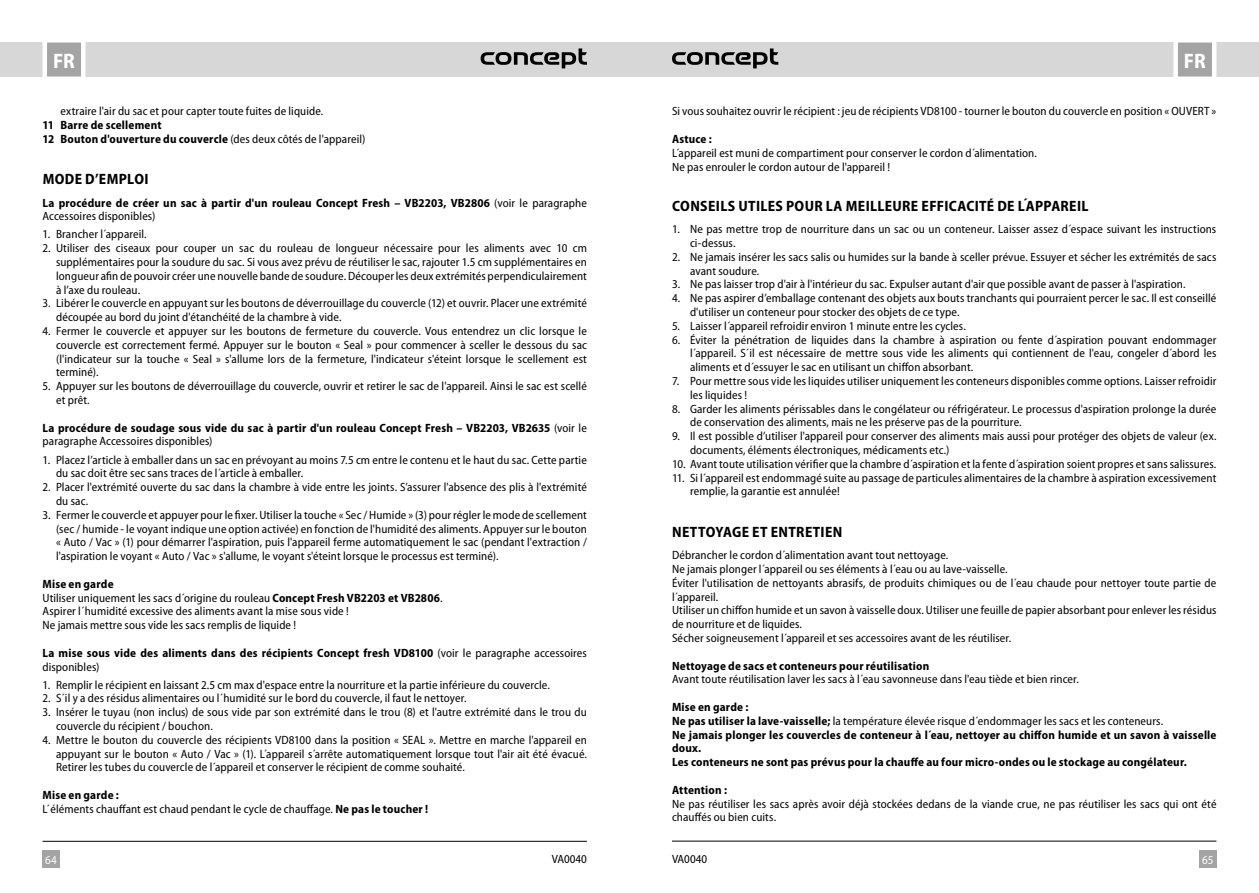
<style>
.page{position:relative;width:1259px;height:893px;background:#fff}
.page>*{position:absolute;margin:0;border:0;box-sizing:border-box;transform-origin:0 0}
.t1{font:700 semi-condensed 21px "Myriad Pro";color:#fff}
.t2{font:700 semi-condensed 15px "Myriad Pro";letter-spacing:.025em;color:#000}
.t3{font:semi-condensed 12px/13.8px "Myriad Pro";letter-spacing:.01em;color:#000}
.t4{font:700 semi-condensed 12px/13.8px "Myriad Pro";letter-spacing:.015em;color:#000}
.t5{font:semi-condensed 12px "Myriad Pro";color:#fff}
.s1{font-weight:400}
.s2{font-weight:700}
</style>
<div class="page">
<div style="left:629px;top:43px;width:630px;height:34px;background:#d7d7d7"></div>
<div style="left:0;top:43px;width:629px;height:34px;background:#d7d7d7"></div>
<div style="left:43px;top:850px;width:17px;height:17px;background:#a4a4a4"></div>
<div style="left:1199px;top:850px;width:17px;height:17px;background:#a4a4a4"></div>
<svg style="left:1171px;top:42px;width:47px;height:35px;background:#bbb"></svg>
<svg style="left:40px;top:42px;width:48px;height:35px;background:#bcbcbc"></svg>
<hr style="left:672px;top:841px;width:544px;height:1px;background:#000">
<hr style="left:43px;top:841px;width:544px;height:1px;background:#000">
<svg style="left:480px;top:48px;width:107px;height:20px"></svg>
<svg style="left:672px;top:48px;width:106px;height:20px"></svg>
<h1 class="t1" style="left:53px;top:50px;width:23px">FR</h1>
<h1 class="t1" style="left:1184px;top:50px;width:23px">FR</h1>
<p class="t3" style="left:61px;top:105px;width:264px">extraire l'air du sac et pour capter toute fuites de liquide.</p>
<p class="t4" style="left:43px;top:118px;width:324px">11 Barre de scellement<br>12 Bouton d'ouverture du couvercle <span class="s1">(des deux côtés de l'appareil)</span></p>
<p class="t2" style="left:43px;top:171px;width:107px">MODE D’EMPLOI</p>
<p class="t4" style="left:43px;top:196px;width:546px">La procédure de créer un sac à partir d'un rouleau Concept Fresh – VB2203, VB2806 <span class="s1">(voir le paragraphe<br>Accessoires disponibles)</span></p>
<p class="t3" style="left:43px;top:228px;width:106px">1. Brancher l´appareil.</p>
<p class="t3" style="left:56px;top:242px;width:532px;text-align:justify;text-indent:-14px">2. Utiliser des ciseaux pour couper un sac du rouleau de longueur nécessaire pour les aliments avec 10 cm supplémentaires pour la soudure du sac. Si vous avez prévu de réutiliser le sac, rajouter 1.5 cm supplémentaires en longueur afin de pouvoir créer une nouvelle bande de soudure. Découper les deux extrémités perpendiculairement à l’axe du rouleau.</p>
<p class="t3" style="left:56px;top:297px;width:532px;text-indent:-14px">3. Libérer le couvercle en appuyant sur les boutons de déverrouillage du couvercle (12) et ouvrir. Placer une extrémité découpée au bord du joint d'étanchéité de la chambre à vide.</p>
<p class="t3" style="left:56px;top:324px;width:532px;text-align:justify;text-indent:-14px">4. Fermer le couvercle et appuyer sur les boutons de fermeture du couvercle. Vous entendrez un clic lorsque le couvercle est correctement fermé. Appuyer sur le bouton « Seal » pour commencer à sceller le dessous du sac (l'indicateur sur la touche « Seal » s'allume lors de la fermeture, l'indicateur s'éteint lorsque le scellement est terminé).</p>
<p class="t3" style="left:56px;top:380px;width:532px;text-indent:-14px">5. Appuyer sur les boutons de déverrouillage du couvercle, ouvrir et retirer le sac de l'appareil. Ainsi le sac est scellé et prêt.</p>
<p class="t4" style="left:43px;top:421px;width:546px">La procédure de soudage sous vide du sac à partir d'un rouleau Concept Fresh – VB2203, VB2635 <span class="s1">(voir le paragraphe Accessoires disponibles)</span></p>
<p class="t3" style="left:56px;top:453px;width:532px;text-indent:-14px">1. Placez l’article à emballer dans un sac en prévoyant au moins 7.5 cm entre le contenu et le haut du sac. Cette partie du sac doit être sec sans traces de l´article à emballer.</p>
<p class="t3" style="left:56px;top:480px;width:532px;text-indent:-14px">2. Placer l'extrémité ouverte du sac dans la chambre à vide entre les joints. S’assurer l'absence des plis à l'extrémité du sac.</p>
<p class="t3" style="left:56px;top:508px;width:532px;text-align:justify;text-indent:-14px">3. Fermer le couvercle et appuyer pour le fixer. Utiliser la touche « Sec / Humide » (3) pour régler le mode de scellement (sec / humide - le voyant indique une option activée) en fonction de l'humidité des aliments. Appuyer sur le bouton « Auto / Vac » (1) pour démarrer l'aspiration, puis l'appareil ferme automatiquement le sac (pendant l'extraction / l'aspiration le voyant « Auto / Vac » s'allume, le voyant s'éteint lorsque le processus est terminé).</p>
<p class="t3" style="left:43px;top:577px;width:401px"><span class="s2">Mise en garde<br></span>Utiliser uniquement les sacs d´origine du rouleau <span class="s2">Concept Fresh VB2203 et VB2806</span>.<br>Aspirer l´humidité excessive des aliments avant la mise sous vide !<br>Ne jamais mettre sous vide les sacs remplis de liquide !</p>
<p class="t4" style="left:43px;top:646px;width:546px">La mise sous vide des aliments dans des récipients Concept fresh VD8100 <span class="s1">(voir le paragraphe accessoires disponibles)</span></p>
<p class="t3" style="left:43px;top:678px;width:509px">1. Remplir le récipient en laissant 2.5 cm max d'espace entre la nourriture et la partie inférieure du couvercle.</p>
<p class="t3" style="left:43px;top:692px;width:425px">2. S´il y a des résidus alimentaires ou l´humidité sur le bord du couvercle, il faut le nettoyer.</p>
<p class="t3" style="left:56px;top:705px;width:532px;text-indent:-14px">3. Insérer le tuyau (non inclus) de sous vide par son extrémité dans le trou (8) et l'autre extrémité dans le trou du couvercle du récipient / bouchon.</p>
<p class="t3" style="left:56px;top:733px;width:532px;text-align:justify;text-indent:-14px">4. Mettre le bouton du couvercle des récipients VD8100 dans la position « SEAL ». Mettre en marche l'appareil en appuyant sur le bouton « Auto / Vac » (1). L´appareil s´arrête automatiquement lorsque tout l'air ait été évacué.<br>Retirer les tubes du couvercle de l´appareil et conserver le récipient de comme souhaité.</p>
<p class="t3" style="left:43px;top:788px;width:387px"><span class="s2">Mise en garde :<br></span>L´éléments chauffant est chaud pendant le cycle de chauffage. <span class="s2">Ne pas le toucher !</span></p>
<p class="t3" style="left:672px;top:105px;width:546px">Si vous souhaitez ouvrir le récipient : jeu de récipients VD8100 - tourner le bouton du couvercle en position « OUVERT »</p>
<p class="t4" style="left:672px;top:132px;width:41px">Astuce :</p>
<p class="t3" style="left:672px;top:146px;width:366px">L´appareil est muni de compartiment pour conserver le cordon d´alimentation.<br>Ne pas enrouler le cordon autour de l'appareil !</p>
<p class="t2" style="left:672px;top:197px;width:418px">CONSEILS UTILES POUR LA MEILLEURE EFFICACITÉ DE L´APPAREIL</p>
<p class="t3" style="left:690px;top:223px;width:528px;text-indent:-18px">1. Ne pas mettre trop de nourriture dans un sac ou un conteneur. Laisser assez d´espace suivant les instructions ci-dessus.</p>
<p class="t3" style="left:690px;top:250px;width:528px;text-indent:-18px">2. Ne jamais insérer les sacs salis ou humides sur la bande à sceller prévue. Essuyer et sécher les extrémités de sacs avant soudure.</p>
<p class="t3" style="left:672px;top:278px;width:515px">3. Ne pas laisser trop d'air à l'intérieur du sac. Expulser autant d'air que possible avant de passer à l'aspiration.</p>
<p class="t3" style="left:690px;top:292px;width:528px;text-indent:-18px">4. Ne pas aspirer d’emballage contenant des objets aux bouts tranchants qui pourraient percer le sac. Il est conseillé d'utiliser un conteneur pour stocker des objets de ce type.</p>
<p class="t3" style="left:672px;top:319px;width:295px">5. Laisser l´appareil refroidir environ 1 minute entre les cycles.</p>
<p class="t3" style="left:690px;top:333px;width:528px;text-align:justify;text-indent:-18px">6. Éviter la pénétration de liquides dans la chambre à aspiration ou fente d´aspiration pouvant endommager l´appareil. S´il est nécessaire de mettre sous vide les aliments qui contiennent de l'eau, congeler d´abord les aliments et d´essuyer le sac en utilisant un chiffon absorbant.</p>
<p class="t3" style="left:690px;top:374px;width:528px;text-indent:-18px">7. Pour mettre sous vide les liquides utiliser uniquement les conteneurs disponibles comme options. Laisser refroidir les liquides !</p>
<p class="t3" style="left:690px;top:402px;width:528px;text-indent:-18px">8. Garder les aliments périssables dans le congélateur ou réfrigérateur. Le processus d'aspiration prolonge la durée de conservation des aliments, mais ne les préserve pas de la pourriture.</p>
<p class="t3" style="left:690px;top:430px;width:528px;text-indent:-18px">9. Il est possible d’utiliser l'appareil pour conserver des aliments mais aussi pour protéger des objets de valeur (ex. documents, éléments électroniques, médicaments etc.)</p>
<p class="t3" style="left:672px;top:457px;width:546px">10. Avant toute utilisation vérifier que la chambre d´aspiration et la fente d´aspiration soient propres et sans salissures.</p>
<p class="t3" style="left:690px;top:471px;width:528px;text-indent:-18px">11. Si l´appareil est endommagé suite au passage de particules alimentaires de la chambre à aspiration excessivement remplie, la garantie est annulée!</p>
<p class="t2" style="left:672px;top:523px;width:172px">NETTOYAGE ET ENTRETIEN</p>
<p class="t3" style="left:672px;top:548px;width:546px">Débrancher le cordon d´alimentation avant tout nettoyage.<br>Ne jamais plonger l´appareil ou ses éléments à l´eau ou au lave-vaisselle.<br>Éviter l'utilisation de nettoyants abrasifs, de produits chimiques ou de l´eau chaude pour nettoyer toute partie de l´appareil.<br>Utiliser un chiffon humide et un savon à vaisselle doux. Utiliser une feuille de papier absorbant pour enlever les résidus de nourriture et de liquides.<br>Sécher soigneusement l´appareil et ses accessoires avant de les réutiliser.</p>
<p class="t4" style="left:672px;top:659px;width:259px">Nettoyage de sacs et conteneurs pour réutilisation</p>
<p class="t3" style="left:672px;top:673px;width:408px">Avant toute réutilisation laver les sacs à l´eau savonneuse dans l'eau tiède et bien rincer.</p>
<p class="t4" style="left:672px;top:700px;width:546px">Mise en garde :<br>Ne pas utiliser la lave-vaisselle; <span class="s1">la température élevée risque d´endommager les sacs et les conteneurs.<br></span>Ne jamais plonger les couvercles de conteneur à l´eau, nettoyer au chiffon humide et un savon à vaisselle doux.<br>Les conteneurs ne sont pas prévus pour la chauffe au four micro-ondes ou le stockage au congélateur.</p>
<p class="t4" style="left:672px;top:783px;width:56px">Attention :</p>
<p class="t3" style="left:672px;top:797px;width:546px">Ne pas réutiliser les sacs après avoir déjà stockées dedans de la viande crue, ne pas réutiliser les sacs qui ont été chauffés ou bien cuits.</p>
<p class="t3" style="left:552px;top:852px;width:37px">VA0040</p>
<p class="t3" style="left:672px;top:852px;width:37px">VA0040</p>
<p class="t5" style="left:45px;top:853px;width:13px">64</p>
<p class="t5" style="left:1202px;top:853px;width:13px">65</p>
</div>
